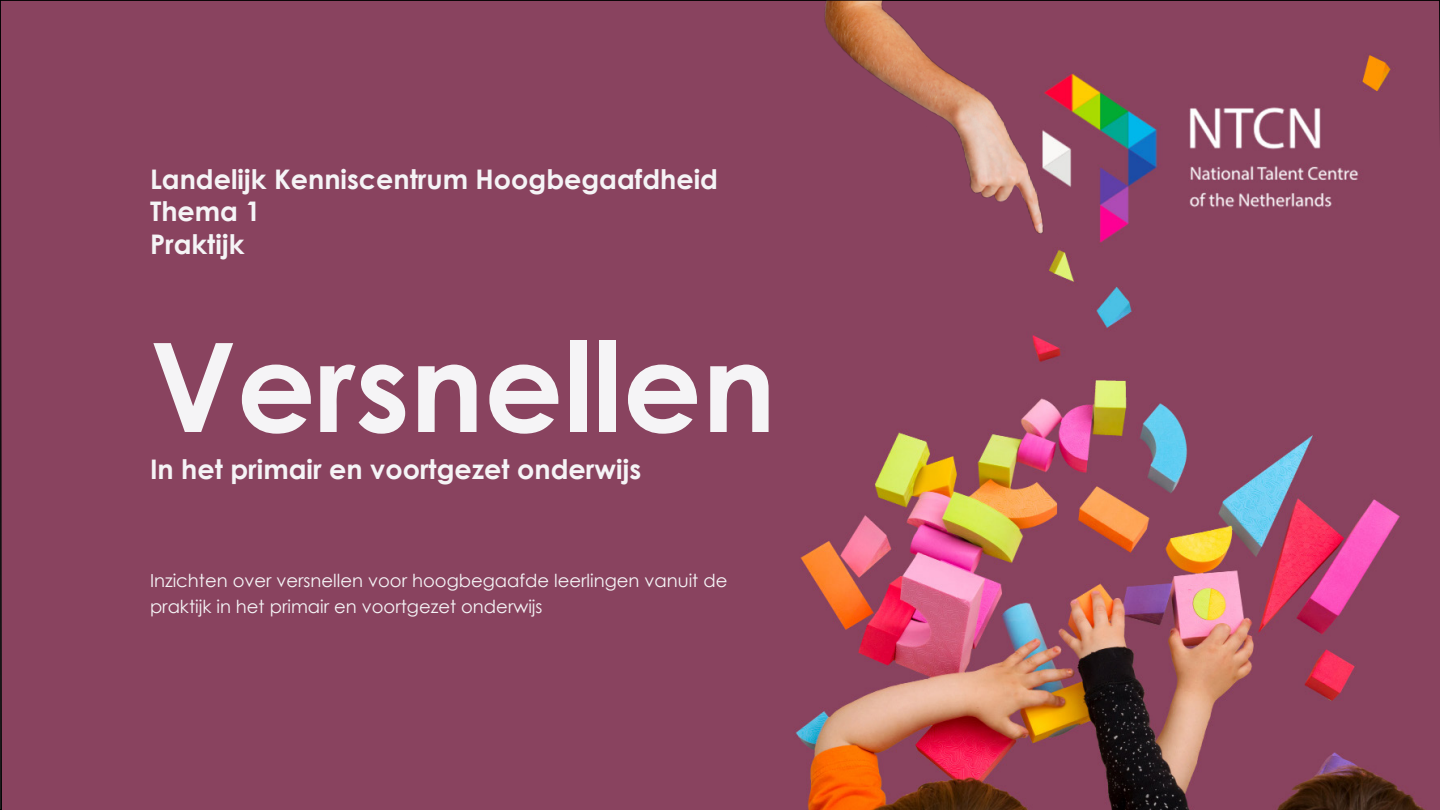
<style>
.page{position:relative;width:1440px;height:810px;background:#89435f}
.page>*{position:absolute;margin:0;border:0;box-sizing:border-box;transform-origin:0 0}
.t1{font:700 123.75px "Century Gothic";color:#f5f4f6}
.t2{font:700 27px/32.4px "Century Gothic";color:#f5f4f6}
.t3{font:18px/25.5px "Century Gothic";color:#f5f4f6}
</style>
<div class="page">
<img style="left:314px;top:2px;width:1112px;height:808px">
<img style="left:796px;top:1px;width:484px;height:440px">
<h2 class="t2" style="left:150px;top:165px;width:570px">Landelijk Kenniscentrum Hoogbegaafdheid<br>Thema 1<br>Praktijk</h2>
<h1 class="t1" style="left:150px;top:331px;width:628px">Versnellen</h1>
<h2 class="t2" style="left:150px;top:455px;width:493px">In het primair en voortgezet onderwijs</h2>
<p class="t3" style="left:150px;top:569px;width:579px">Inzichten over versnellen voor hoogbegaafde leerlingen vanuit de praktijk in het primair en voortgezet onderwijs</p>
</div>
